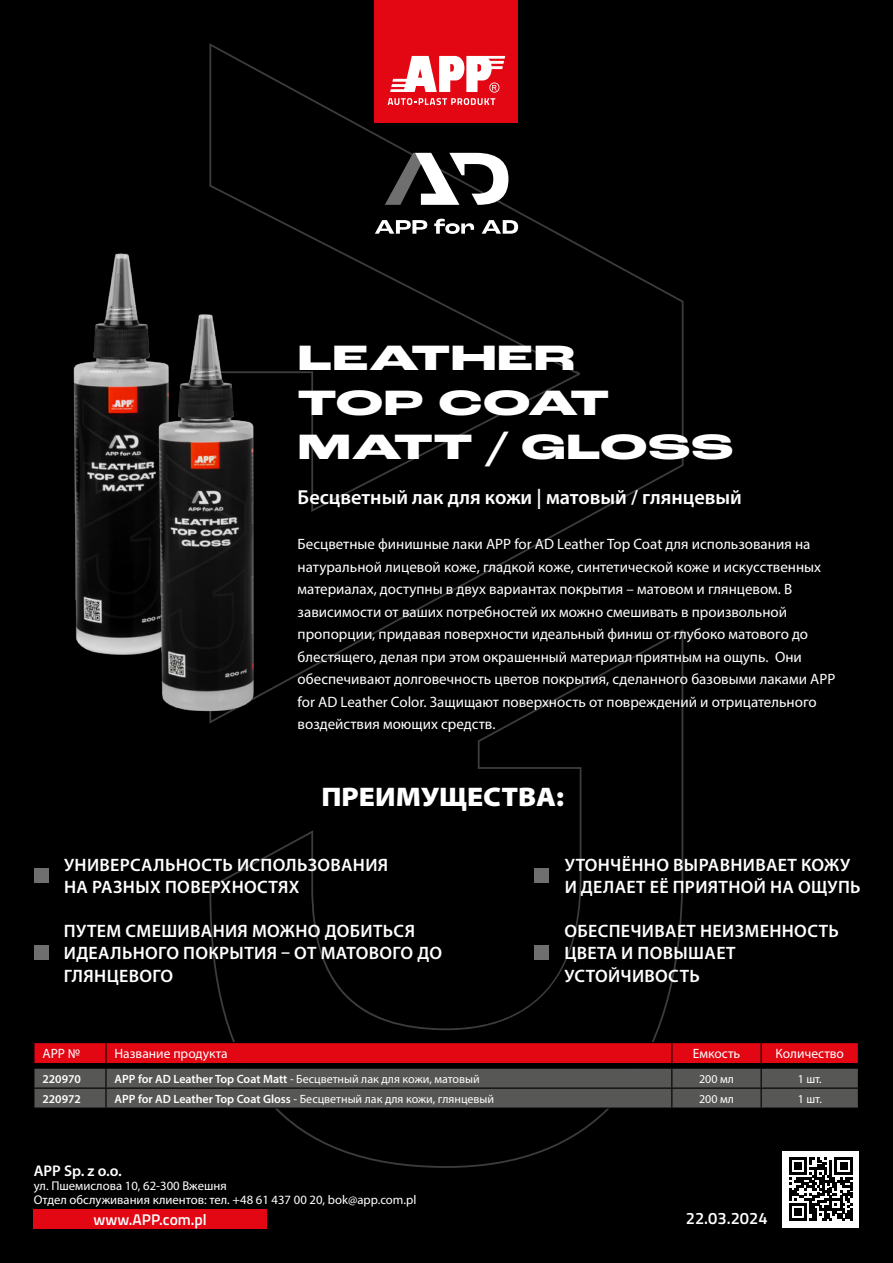
<style>
.page{position:relative;width:893px;height:1263px;background:#000}
.page>*{position:absolute;margin:0;border:0;box-sizing:border-box;transform-origin:0 0}
.t1{font:800 37.05px/44.4px "Roc Grotesk Extra Wide";color:#fff}
.t2{font:900 semi-expanded 27px "Myriad Pro";color:#fff}
.t3{font:600 20.25px "Myriad Pro";color:#fff}
.t4{font:600 18px/22.5px "Myriad Pro";letter-spacing:.02em;color:#fff}
.t5{font:600 16.5px "Titillium";color:#fff}
.t6{font:600 15.45px "Titillium";color:#fff}
.t7{font:600 15.45px "Myriad Pro";color:#fff}
.t8{font:15px/22.5px "Myriad Pro";color:#fff}
.t9{font:13.5px "Myriad Pro";color:#fff}
.t10{font:12.75px/14.1px "Myriad Pro";color:#fff}
.t11{font:12px "Myriad Pro";color:#fff}
.t12{font:600 12px "Myriad Pro";color:#fff}
.s1{font-weight:600}
</style>
<div class="page">
<svg style="left:209px;top:43px;width:475px;height:681px"></svg>
<svg style="left:209px;top:629px;width:474px;height:539px"></svg>
<div style="left:34px;top:1209px;width:233px;height:20px;background:#e30613"></div>
<div style="left:782px;top:1151px;width:77px;height:76px;background:#fff"></div>
<svg style="left:789px;top:1157px;width:63px;height:64px"></svg>
<div style="left:374px;top:0;width:144px;height:123px;background:#e30613"></div>
<svg style="left:388px;top:56px;width:117px;height:49px"></svg>
<svg style="left:385px;top:153px;width:123px;height:52px"></svg>
<svg style="left:375px;top:220px;width:52px;height:14px"></svg>
<svg style="left:434px;top:219px;width:40px;height:15px"></svg>
<svg style="left:482px;top:220px;width:36px;height:14px"></svg>
<hr style="left:106px;top:1107px;width:566px;height:2px;background:#000">
<hr style="left:672px;top:1107px;width:89px;height:2px;background:#000">
<svg style="left:34px;top:1042px;width:825px;height:66px;background:#773337"></svg>
<hr style="left:33px;top:1063px;width:73px;height:1px;background:#000">
<hr style="left:106px;top:1063px;width:566px;height:1px;background:#000">
<hr style="left:672px;top:1063px;width:89px;height:1px;background:#000">
<hr style="left:761px;top:1063px;width:98px;height:1px;background:#000">
<div style="left:35px;top:868px;width:14px;height:14px;background:#706f6f"></div>
<div style="left:35px;top:945px;width:14px;height:14px;background:#706f6f"></div>
<div style="left:535px;top:945px;width:14px;height:14px;background:#706f6f"></div>
<div style="left:535px;top:868px;width:14px;height:14px;background:#706f6f"></div>
<img style="left:73px;top:253px;width:61px;height:402px">
<img style="left:134px;top:275px;width:136px;height:475px">
<h1 class="t1" style="left:298px;top:338px;width:438px">LEATHER<br>TOP COAT<br>MATT / GLOSS</h1>
<h3 class="t3" style="left:298px;top:484px;width:446px">Бесцветный лак для кожи | матовый / глянцевый</h3>
<p class="t8" style="left:298px;top:533px;width:539px">Бесцветные финишные лаки APP for AD Leather Top Coat для использования на натуральной лицевой коже, гладкой коже, синтетической коже и искусственных материалах, доступны в двух вариантах покрытия – матовом и глянцевом. В зависимости от ваших потребностей их можно смешивать в произвольной пропорции, придавая поверхности идеальный финиш от глубоко матового до блестящего, делая при этом окрашенный материал приятным на ощупь. Они обеспечивают долговечность цветов покрытия, сделанного базовыми лаками APP for AD Leather Color. Защищают поверхность от повреждений и отрицательного воздействия моющих средств.</p>
<h2 class="t2" style="left:321px;top:778px;width:244px">ПРЕИМУЩЕСТВА:</h2>
<p class="t4" style="left:565px;top:853px;width:297px">УТОНЧЁННО ВЫРАВНИВАЕТ КОЖУ<br>И ДЕЛАЕТ ЕЁ ПРИЯТНОЙ НА ОЩУПЬ</p>
<p class="t4" style="left:64px;top:853px;width:326px">УНИВЕРСАЛЬНОСТЬ ИСПОЛЬЗОВАНИЯ<br>НА РАЗНЫХ ПОВЕРХНОСТЯХ</p>
<p class="t4" style="left:64px;top:919px;width:380px">ПУТЕМ СМЕШИВАНИЯ МОЖНО ДОБИТЬСЯ<br>ИДЕАЛЬНОГО ПОКРЫТИЯ – ОТ МАТОВОГО ДО<br>ГЛЯНЦЕВОГО</p>
<p class="t4" style="left:564px;top:919px;width:276px">ОБЕСПЕЧИВАЕТ НЕИЗМЕННОСТЬ<br>ЦВЕТА И ПОВЫШАЕТ<br>УСТОЙЧИВОСТЬ</p>
<p class="t9" style="left:42px;top:1045px;width:39px">APP №</p>
<p class="t9" style="left:114px;top:1045px;width:115px">Название продукта</p>
<p class="t9" style="left:693px;top:1045px;width:49px">Емкость</p>
<p class="t9" style="left:775px;top:1045px;width:70px">Количество</p>
<p class="t12" style="left:42px;top:1071px;width:40px">220970</p>
<p class="t11" style="left:114px;top:1071px;width:367px"><span class="s1">APP for AD Leather Top Coat Matt</span> - Бесцветный лак для кожи, матовый</p>
<p class="t11" style="left:699px;top:1071px;width:36px">200 мл</p>
<p class="t11" style="left:798px;top:1071px;width:26px">1 шт.</p>
<p class="t12" style="left:42px;top:1091px;width:40px">220972</p>
<p class="t11" style="left:114px;top:1091px;width:381px"><span class="s1">APP for AD Leather Top Coat Gloss</span> - Бесцветный лак для кожи, глянцевый</p>
<p class="t11" style="left:699px;top:1091px;width:36px">200 мл</p>
<p class="t11" style="left:798px;top:1091px;width:26px">1 шт.</p>
<p class="t7" style="left:34px;top:1161px;width:90px">APP Sp. z o.o.</p>
<p class="t10" style="left:34px;top:1179px;width:384px">ул. Пшемислова 10, 62-300 Вжешня<br>Отдел обслуживания клиентов: тел. +48 61 437 00 20, bok@app.com.pl</p>
<p class="t6" style="left:94px;top:1208px;width:115px">www.APP.com.pl</p>
<p class="t5" style="left:686px;top:1205px;width:83px">22.03.2024</p>
</div>
